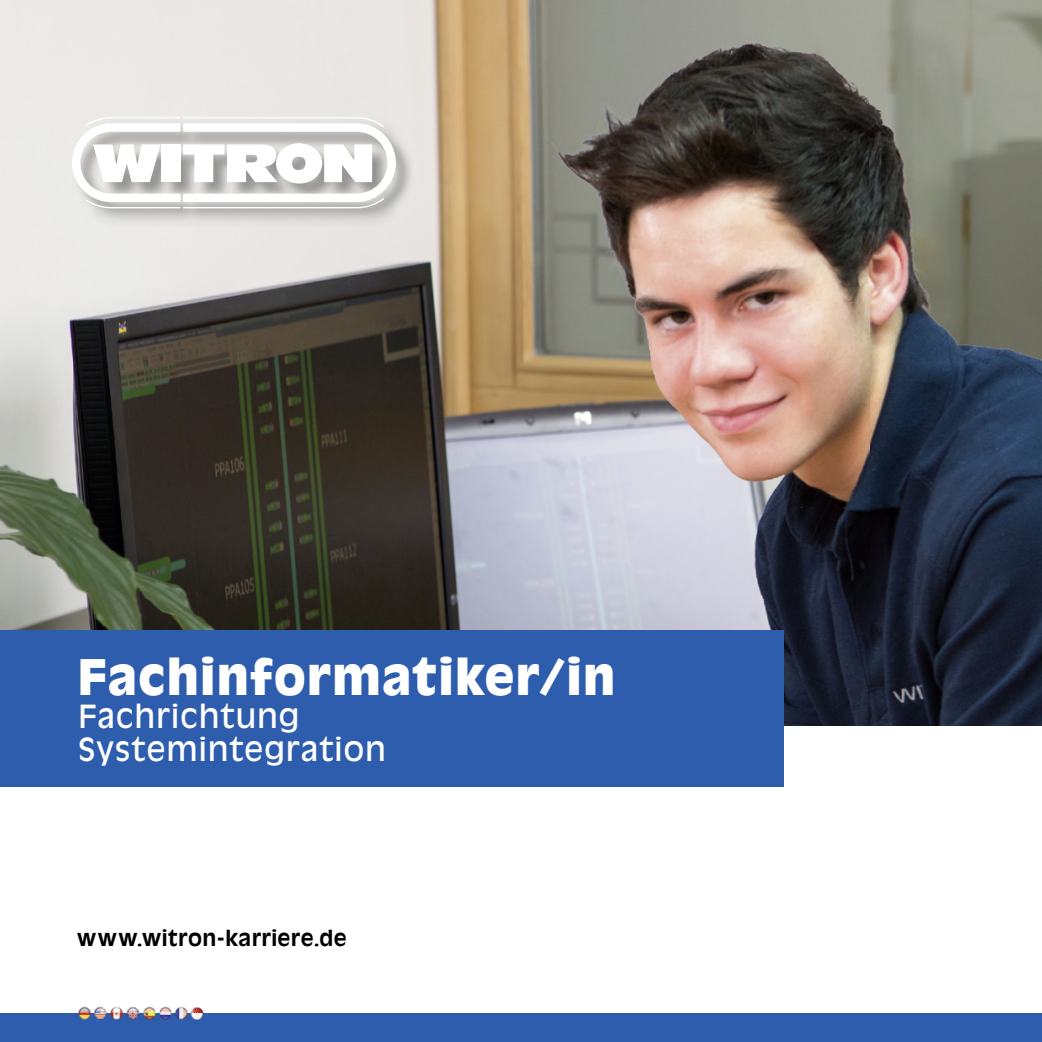
<style>
.page{position:relative;width:1042px;height:1042px;background:#fff}
.page>*{position:absolute;margin:0;border:0;box-sizing:border-box;transform-origin:0 0}
.t1{font:900 48.48px "Antique Olive";letter-spacing:.02em;color:#fff}
.t2{font:31.5px/33.2px "Antique Olive";letter-spacing:.025em;color:#fff}
.t3{font:700 21px "Antique Olive";letter-spacing:.02em;color:#000}
</style>
<div class="page">
<img style="left:0;top:0;width:523px;height:631px">
<img style="left:523px;top:0;width:519px;height:725px">
<div style="left:0;top:1014px;width:1042px;height:28px;background:#2e5dad"></div>
<img style="left:77px;top:1006px;width:129px;height:15px">
<div style="left:0;top:631px;width:783px;height:156px;background:#2e5dad"></div>
<img style="left:72px;top:117px;width:343px;height:111px">
<svg style="left:72px;top:117px;width:324px;height:91px"></svg>
<h1 class="t1" style="left:78px;top:648px;width:539px">Fachinformatiker/in</h1>
<p class="t2" style="left:78px;top:700px;width:309px">Fachrichtung<br>Systemintegration</p>
<p class="t3" style="left:77px;top:925px;width:271px">www.witron-karriere.de</p>
</div>
